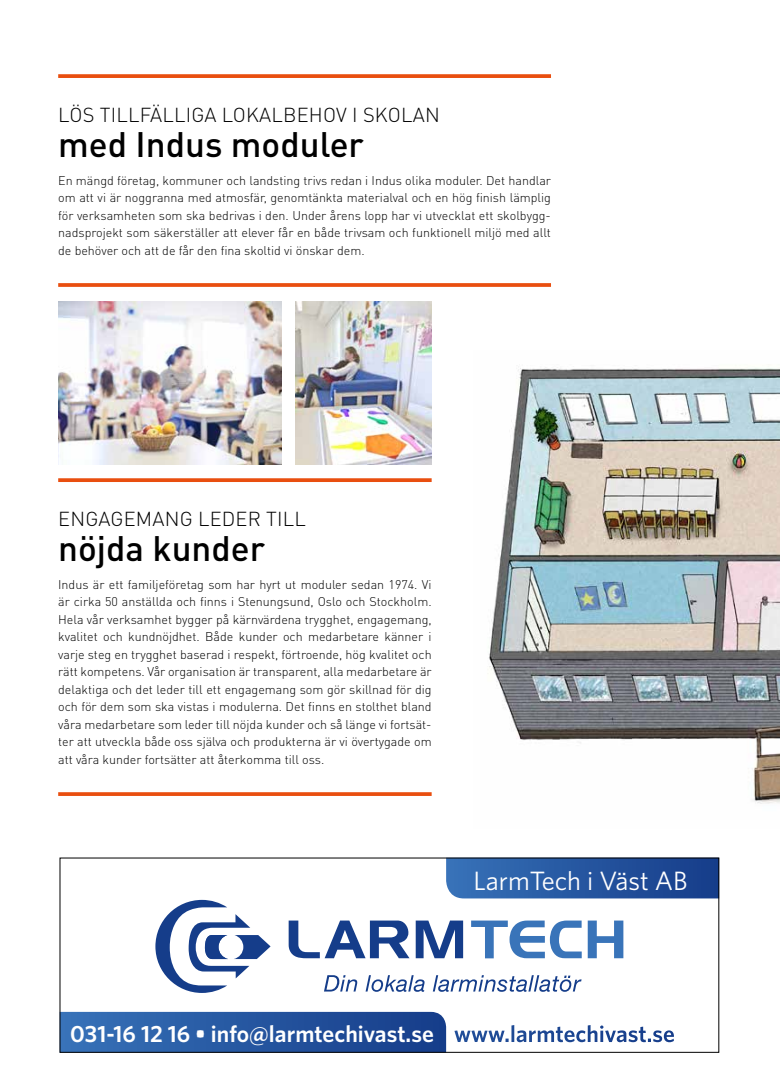
<style>
.page{position:relative;width:780px;height:1081px;background:#fff}
.page>*{position:absolute;margin:0;border:0;box-sizing:border-box;transform-origin:0 0}
.t1{font:500 35px "DIN Pro";color:#000}
.t2{font:26.5px "Whitney";color:#fff}
.t3{font:600 23.5px "Whitney";color:#fff}
.t4{font:300 20px "DIN Pro";letter-spacing:.01em;color:#000}
.t5{font:300 12.5px/17.5px "DIN Pro";color:#000;text-align:justify}
</style>
<div class="page">
<img style="left:489px;top:367px;width:291px;height:437px">
<svg style="left:155px;top:900px;width:115px;height:93px"></svg>
<svg style="left:288px;top:920px;width:121px;height:38px"></svg>
<svg style="left:415px;top:920px;width:48px;height:38px"></svg>
<svg style="left:471px;top:920px;width:110px;height:38px"></svg>
<svg style="left:587px;top:920px;width:36px;height:38px"></svg>
<svg style="left:324px;top:975px;width:33px;height:16px"></svg>
<svg style="left:365px;top:975px;width:59px;height:17px"></svg>
<svg style="left:433px;top:975px;width:148px;height:17px"></svg>
<svg style="left:446px;top:859px;width:271px;height:39px;background:#2757a0"></svg>
<svg style="left:62px;top:1012px;width:384px;height:38px;background:#2657a0"></svg>
<svg style="left:58px;top:74px;width:493px;height:4px;background:#ea581d"></svg>
<svg style="left:58px;top:478px;width:373px;height:4px"></svg>
<svg style="left:58px;top:792px;width:373px;height:4px"></svg>
<svg style="left:58px;top:283px;width:493px;height:4px;background:#ea581d"></svg>
<img style="left:58px;top:301px;width:223px;height:163px">
<img style="left:296px;top:301px;width:135px;height:163px">
<h3 class="t4" style="left:58px;top:101px;width:383px">LÖS TILLFÄLLIGA LOKALBEHOV I SKOLAN</h3>
<h1 class="t1" style="left:58px;top:120px;width:307px">med Indus moduler</h1>
<p class="t5" style="left:58px;top:171px;width:494px">En mängd företag, kommuner och landsting trivs redan i Indus olika moduler. Det handlar om att vi är noggranna med atmosfär, genomtänkta materialval och en hög finish lämplig för verksamheten som ska bedrivas i den. Under årens lopp har vi utvecklat ett skolbygg&shy;nadsprojekt som säkerställer att elever får en både trivsam och funktionell miljö med allt de behöver och att de får den fina skoltid vi önskar dem.</p>
<h3 class="t4" style="left:58px;top:505px;width:249px">ENGAGEMANG LEDER TILL</h3>
<h1 class="t1" style="left:58px;top:524px;width:208px">nöjda kunder</h1>
<p class="t5" style="left:58px;top:575px;width:375px">Indus är ett familjeföretag som har hyrt ut moduler sedan 1974. Vi är cirka 50 anställda och finns i Stenungsund, Oslo och Stockholm.<br>Hela vår verksamhet bygger på kärnvärdena trygghet, engagemang, kvalitet och kundnöjdhet. Både kunder och medarbetare känner i varje steg en trygghet baserad i respekt, förtroende, hög kvalitet och rätt kompetens. Vår organisation är transparent, alla medarbetare är delaktiga och det leder till ett engagemang som gör skillnad för dig och för dem som ska vistas i modulerna. Det finns en stolthet bland våra medarbetare som leder till nöjda kunder och så länge vi fortsät&shy;ter att utveckla både oss själva och produkterna är vi övertygade om att våra kunder fortsätter att återkomma till oss.</p>
<h2 class="t2" style="left:473px;top:863px;width:216px">LarmTech i Väst AB</h2>
<h3 class="t3" style="left:70px;top:1018px;width:606px">031-16 12 16 • info@larmtechivast.se www.larmtechivast.se</h3>
</div>
